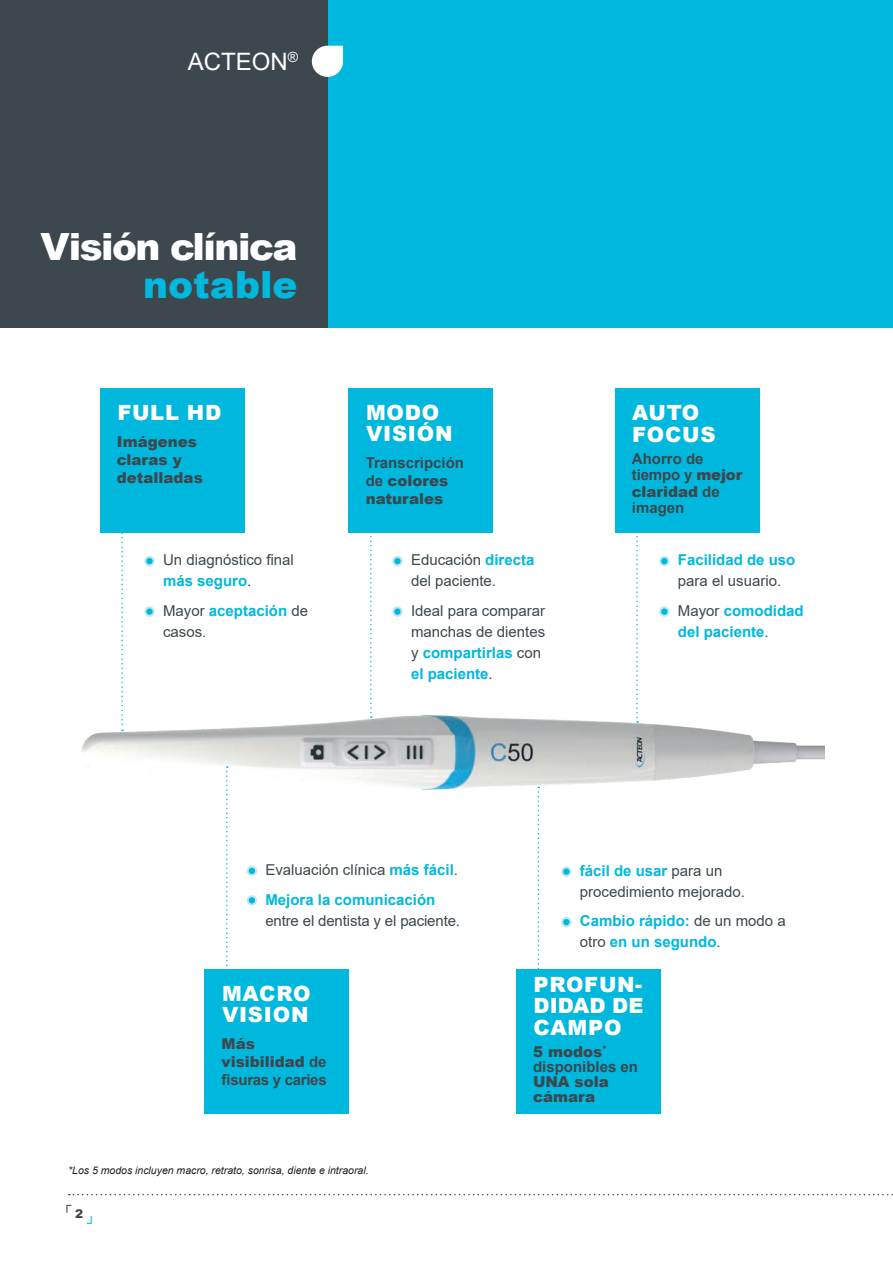
<style>
.page{position:relative;width:893px;height:1263px;background:#fff}
.page>*{position:absolute;margin:0;border:0;box-sizing:border-box;transform-origin:0 0}
.t1{font:900 37.5px "Arial";letter-spacing:-.04em;color:#fff}
.t2{font:900 37.5px "Arial";color:#00b8de}
.t3{font:24px "Arial";color:#fff}
.t4{font:900 21px/21.6px "Arial";letter-spacing:.035em;color:#fff}
.t5{font:15px/21px "Arial";color:#3d474e}
.t6{font:700 15px/21px "Arial";color:#00b8de}
.t7{font:900 15px/18px "Arial";color:#3d474e}
.t8{font:700 15px/16.5px "Arial";color:#3d474e}
.t9{font:700 15px/18px "Arial";letter-spacing:-.02em;color:#3d474e}
.t10{font:900 12px "Arial";color:#3d474e}
.t11{font:900 12px "Arial";color:#00b8de}
.t12{font:italic 10.5px "Arial";color:#231f20}
.s1{font-weight:700;color:#00b8de}
.s2{font-weight:700}
.s3{font-weight:900}
.s4{font-weight:400;color:#3d474e}
</style>
<div class="page">
<svg style="left:69px;top:1194px;width:824px;height:1px"></svg>
<div style="left:327px;top:0;width:566px;height:327px;background:#00b8de"></div>
<div style="left:0;top:0;width:327px;height:327px;background:#3d474e"></div>
<svg style="left:312px;top:46px;width:31px;height:31px"></svg>
<img style="left:82px;top:715px;width:743px;height:100px">
<svg style="left:370px;top:535px;width:2px;height:183px"></svg>
<svg style="left:636px;top:535px;width:2px;height:188px"></svg>
<svg style="left:538px;top:787px;width:1px;height:182px"></svg>
<svg style="left:121px;top:533px;width:2px;height:198px"></svg>
<svg style="left:226px;top:766px;width:2px;height:201px"></svg>
<svg style="left:392px;top:556px;width:11px;height:10px"></svg>
<div style="left:394px;top:558px;width:7px;height:6px;background:#00b8de;border-radius:50%"></div>
<svg style="left:392px;top:606px;width:11px;height:11px"></svg>
<svg style="left:394px;top:608px;width:7px;height:7px"></svg>
<svg style="left:659px;top:556px;width:10px;height:10px"></svg>
<svg style="left:661px;top:558px;width:6px;height:6px"></svg>
<svg style="left:659px;top:606px;width:10px;height:11px"></svg>
<div style="left:661px;top:608px;width:6px;height:7px;background:#00b8de;border-radius:50%"></div>
<svg style="left:561px;top:866px;width:11px;height:11px"></svg>
<div style="left:563px;top:868px;width:6px;height:7px;background:#00b8de;border-radius:50%"></div>
<svg style="left:561px;top:917px;width:11px;height:10px"></svg>
<svg style="left:563px;top:919px;width:6px;height:6px"></svg>
<svg style="left:247px;top:866px;width:10px;height:10px"></svg>
<svg style="left:249px;top:868px;width:6px;height:6px"></svg>
<svg style="left:247px;top:895px;width:10px;height:10px"></svg>
<svg style="left:249px;top:897px;width:6px;height:6px"></svg>
<div style="left:100px;top:388px;width:145px;height:145px;background:#00b8de"></div>
<div style="left:349px;top:388px;width:144px;height:145px;background:#00b8de"></div>
<div style="left:205px;top:969px;width:144px;height:144px;background:#00b8de"></div>
<div style="left:516px;top:969px;width:145px;height:144px;background:#00b8de"></div>
<div style="left:615px;top:388px;width:144px;height:145px;background:#00b8de"></div>
<svg style="left:144px;top:556px;width:11px;height:10px"></svg>
<div style="left:146px;top:558px;width:7px;height:6px;background:#00b8de;border-radius:50%"></div>
<svg style="left:144px;top:606px;width:11px;height:11px"></svg>
<svg style="left:146px;top:608px;width:7px;height:7px"></svg>
<h2 class="t3" style="left:188px;top:45px;width:112px">ACTEON<sup>®</sup></h2>
<h1 class="t1" style="left:40px;top:220px;width:259px">Visión clínica</h1>
<h1 class="t2" style="left:143px;top:257px;width:156px">notable</h1>
<h3 class="t4" style="left:117px;top:401px;width:106px">FULL HD</h3>
<p class="t7" style="left:117px;top:432px;width:87px">Imágenes claras y detalladas</p>
<p class="t5" style="left:163px;top:549px;width:132px">Un diagnóstico final <span class="s1">más seguro</span>.</p>
<p class="t5" style="left:163px;top:600px;width:147px">Mayor <span class="s1">aceptación</span> de casos.</p>
<h3 class="t4" style="left:366px;top:401px;width:88px;line-height:21px">MODO<br>VISIÓN</h3>
<p class="t7" style="left:366px;top:453px;width:100px"><span class="s2">Transcripción de</span> colores naturales</p>
<p class="t5" style="left:411px;top:549px;width:125px">Educación <span class="s1">directa </span>del paciente.</p>
<p class="t5" style="left:411px;top:600px;width:136px">Ideal para comparar manchas de dientes y <span class="s1">compartirlas</span> con <span class="s1">el paciente</span>.</p>
<h3 class="t4" style="left:632px;top:401px;width:85px">AUTO<br>FOCUS</h3>
<p class="t8" style="left:632px;top:451px;width:112px">Ahorro de tiempo y <span class="s3">mejor claridad</span> de imagen</p>
<p class="t6" style="left:678px;top:550px;width:119px">Facilidad de uso</p>
<p class="t5" style="left:678px;top:566px;width:127px;line-height:29.5px">para el usuario.<br>Mayor <span class="s1">comodidad</span></p>
<p class="t6" style="left:678px;top:621px;width:92px">del paciente<span class="s4">.</span></p>
<p class="t6" style="left:265px;top:855px;width:194px;line-height:29.5px"><span class="s4">Evaluación clínica</span> más fácil<span class="s4">.<br></span>Mejora la comunicación</p>
<p class="t5" style="left:265px;top:910px;width:196px">entre el dentista y el paciente.</p>
<p class="t5" style="left:580px;top:860px;width:167px"><span class="s1">fácil de usar</span> para un procedimiento mejorado.</p>
<p class="t6" style="left:580px;top:911px;width:207px">Cambio rápido: <span class="s4">de un modo a otro</span> en un segundo<span class="s4">.</span></p>
<h3 class="t4" style="left:222px;top:982px;width:90px">MACRO<br>VISION</h3>
<p class="t9" style="left:222px;top:1035px;width:107px"><span class="s3">Más visibilidad</span> de fisuras y caries</p>
<p class="t12" style="left:68px;top:1164px;width:302px">*Los 5 modos incluyen macro, retrato, sonrisa, diente e intraoral.</p>
<p class="t10" style="left:63px;top:1196px;width:10px">┌</p>
<p class="t10" style="left:75px;top:1205px;width:10px">2</p>
<p class="t11" style="left:87px;top:1214px;width:10px">┘</p>
<h3 class="t4" style="left:533px;top:973px;width:112px;text-align:justify">PROFUN-DIDAD DE CAMPO</h3>
<p class="t8" style="left:533px;top:1044px;width:107px;line-height:15px"><span class="s3">5 modos</span><sup>* </sup>disponibles en</p>
<p class="t7" style="left:533px;top:1074px;width:77px;line-height:15px">UNA sola cámara</p>
</div>
